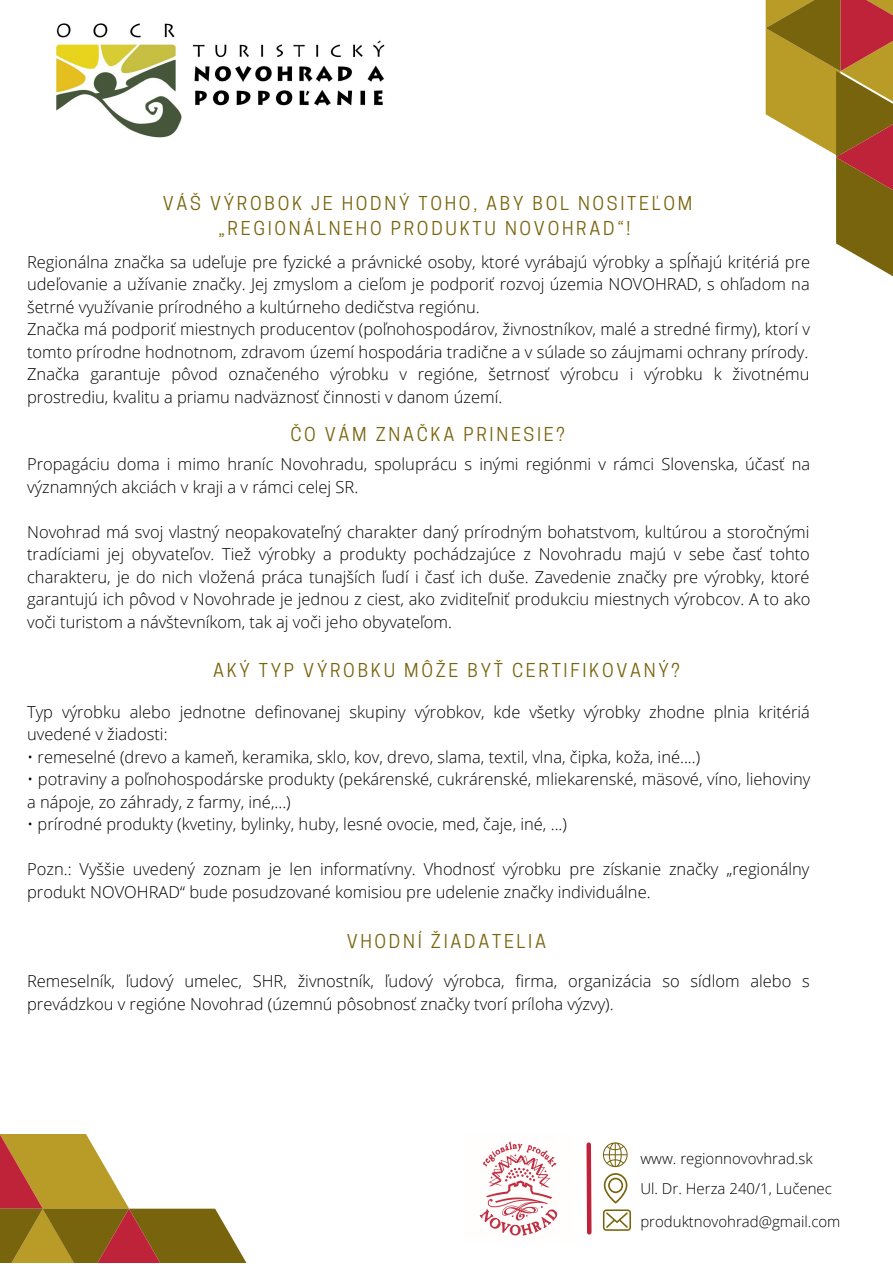
<style>
.page{position:relative;width:893px;height:1264px;background:#fff}
.page>*{position:absolute;margin:0;border:0;box-sizing:border-box;transform-origin:0 0}
.t1{font:18px/24.8px "Cooper Hewitt";letter-spacing:.15em;color:#79640e;text-align:center}
.t2{font:300 16.5px/22.5px "Open Sans";color:#000}
.t3{font:300 15px "Open Sans";color:#000}
</style>
<div class="page">
<svg style="left:765px;top:0;width:127px;height:276px"></svg>
<svg style="left:0;top:1134px;width:246px;height:128px"></svg>
<svg style="left:603px;top:1142px;width:24px;height:25px"></svg>
<svg style="left:586px;top:1142px;width:6px;height:93px"></svg>
<svg style="left:603px;top:1173px;width:24px;height:30px"></svg>
<svg style="left:603px;top:1209px;width:28px;height:21px"></svg>
<img style="left:56px;top:23px;width:329px;height:115px">
<img style="left:479px;top:1141px;width:79px;height:95px">
<p class="t1" style="left:163px;top:193px;width:530px">VÁŠ VÝROBOK JE HODNÝ TOHO, ABY BOL NOSITEĽOM „REGIONÁLNEHO PRODUKTU NOVOHRAD“!</p>
<p class="t2" style="left:27px;top:250px;width:784px;text-align:justify">Regionálna značka sa udeľuje pre fyzické a právnické osoby, ktoré vyrábajú výrobky a spĺňajú kritériá pre udeľovanie a užívanie značky. Jej zmyslom a cieľom je podporiť rozvoj územia NOVOHRAD, s ohľadom na šetrné využívanie prírodného a kultúrneho dedičstva regiónu.</p>
<p class="t2" style="left:27px;top:317px;width:784px">Značka má podporiť miestnych producentov (poľnohospodárov, živnostníkov, malé a stredné firmy), ktorí v tomto prírodne hodnotnom, zdravom území hospodária tradične a v súlade so záujmami ochrany prírody.</p>
<p class="t2" style="left:27px;top:362px;width:783px">Značka garantuje pôvod označeného výrobku v regióne, šetrnosť výrobcu i výrobku k životnému prostrediu, kvalitu a priamu nadväznosť činnosti v danom území.</p>
<p class="t1" style="left:290px;top:424px;width:276px">ČO VÁM ZNAČKA PRINESIE?</p>
<p class="t2" style="left:27px;top:452px;width:784px">Propagáciu doma i mimo hraníc Novohradu, spoluprácu s inými regiónmi v rámci Slovenska, účasť na významných akciách v kraji a v rámci celej SR.</p>
<p class="t2" style="left:27px;top:520px;width:784px;text-align:justify">Novohrad má svoj vlastný neopakovateľný charakter daný prírodným bohatstvom, kultúrou a storočnými tradíciami jej obyvateľov. Tiež výrobky a produkty pochádzajúce z Novohradu majú v sebe časť tohto charakteru, je do nich vložená práca tunajších ľudí i časť ich duše. Zavedenie značky pre výrobky, ktoré garantujú ich pôvod v Novohrade je jednou z ciest, ako zviditeľniť produkciu miestnych výrobcov. A to ako voči turistom a návštevníkom, tak aj voči jeho obyvateľom.</p>
<p class="t1" style="left:213px;top:659px;width:468px">AKÝ TYP VÝROBKU MÔŽE BYŤ CERTIFIKOVANÝ?</p>
<p class="t2" style="left:27px;top:700px;width:784px">Typ výrobku alebo jednotne definovanej skupiny výrobkov, kde všetky výrobky zhodne plnia kritériá uvedené v žiadosti:</p>
<p class="t2" style="left:27px;top:745px;width:674px">• remeselné (drevo a kameň, keramika, sklo, kov, drevo, slama, textil, vlna, čipka, koža, iné....)</p>
<p class="t2" style="left:27px;top:767px;width:784px">• potraviny a poľnohospodárske produkty (pekárenské, cukrárenské, mliekarenské, mäsové, víno, liehoviny a nápoje, zo záhrady, z farmy, iné,...)</p>
<p class="t2" style="left:27px;top:812px;width:541px">• prírodné produkty (kvetiny, bylinky, huby, lesné ovocie, med, čaje, iné, ...)</p>
<p class="t2" style="left:27px;top:857px;width:783px">Pozn.: Vyššie uvedený zoznam je len informatívny. Vhodnosť výrobku pre získanie značky „regionálny produkt NOVOHRAD“ bude posudzované komisiou pre udelenie značky individuálne.</p>
<p class="t1" style="left:346px;top:931px;width:201px">VHODNÍ ŽIADATELIA</p>
<p class="t2" style="left:27px;top:969px;width:784px">Remeselník, ľudový umelec, SHR, živnostník, ľudový výrobca, firma, organizácia so sídlom alebo s prevádzkou v regióne Novohrad (územnú pôsobnosť značky tvorí príloha výzvy).</p>
<p class="t3" style="left:640px;top:1148px;width:174px">www. regionnovovhrad.sk</p>
<p class="t3" style="left:640px;top:1178px;width:193px">Ul. Dr. Herza 240/1, Lučenec</p>
<p class="t3" style="left:640px;top:1211px;width:202px">produktnovohrad@gmail.com</p>
</div>
